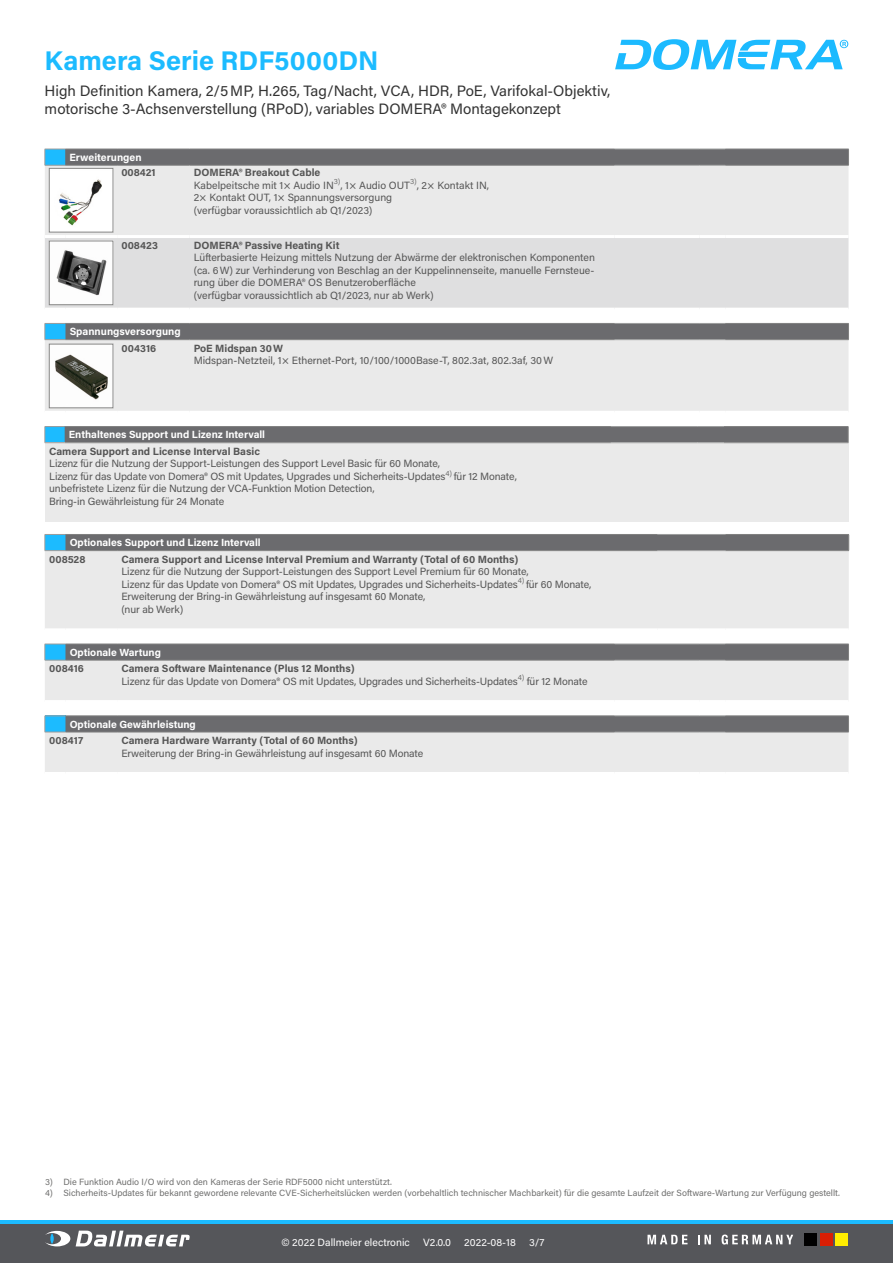
<style>
.page{position:relative;width:893px;height:1263px;background:#fff}
.page>*{position:absolute;margin:0;border:0;box-sizing:border-box;transform-origin:0 0}
.t1{font:700 27px "Acumin Pro";color:#1cbbff}
.t2{font:15px/18px "Acumin Pro";color:#333}
.t3{font:10.5px/12.6px "Acumin Pro";letter-spacing:-.005em;color:#565656}
.t4{font:700 10.5px "Acumin Pro";color:#565656}
.t5{font:10.5px "Acumin Pro";color:#fff}
.t6{font:700 10.5px "Acumin Pro";color:#fff}
.t7{font:700 10.35px "Acumin Pro";color:#fff}
.t8{font:9px "Acumin Pro";color:#6f6f6e}
.s1{font-weight:700}
</style>
<div class="page">
<svg style="left:0;top:1220px;width:893px;height:5px;background:#27a6de"></svg>
<div style="left:0;top:1225px;width:893px;height:38px;background:#55565a"></div>
<svg style="left:76px;top:1230px;width:114px;height:16px"></svg>
<svg style="left:45px;top:1231px;width:25px;height:15px"></svg>
<svg style="left:50px;top:1233px;width:4px;height:11px"></svg>
<div style="left:804px;top:1233px;width:13px;height:13px;background:#000"></div>
<div style="left:820px;top:1233px;width:13px;height:13px;background:#d91e04"></div>
<div style="left:835px;top:1233px;width:13px;height:13px;background:#ffed00"></div>
<svg style="left:647px;top:1235px;width:40px;height:9px"></svg>
<svg style="left:698px;top:1235px;width:13px;height:9px"></svg>
<svg style="left:722px;top:1234px;width:71px;height:10px"></svg>
<svg style="left:615px;top:39px;width:233px;height:31px"></svg>
<div style="left:45px;top:166px;width:803px;height:69px;background:#eaeaea"></div>
<div style="left:45px;top:238px;width:803px;height:70px;background:#dfdfe0"></div>
<svg style="left:45px;top:149px;width:804px;height:17px;background:#6c7074"></svg>
<hr style="left:725px;top:165px;width:124px;height:1px;background:#808080">
<img style="left:51px;top:170px;width:60px;height:60px">
<div style="left:49px;top:168px;width:64px;height:64px;border:1px solid #878786"></div>
<img style="left:51px;top:243px;width:60px;height:60px">
<div style="left:49px;top:241px;width:64px;height:64px;border:1px solid #878786"></div>
<div style="left:45px;top:340px;width:803px;height:71px;background:#eaeaea"></div>
<svg style="left:45px;top:323px;width:804px;height:17px;background:#6c7074"></svg>
<hr style="left:725px;top:339px;width:124px;height:1px;background:#808080">
<img style="left:51px;top:346px;width:60px;height:60px">
<div style="left:49px;top:344px;width:64px;height:64px;border:1px solid #878786"></div>
<div style="left:45px;top:443px;width:803px;height:79px;background:#eaeaea"></div>
<svg style="left:45px;top:426px;width:804px;height:17px;background:#6d7075"></svg>
<hr style="left:724px;top:442px;width:124px;height:1px;background:#808080">
<div style="left:45px;top:551px;width:804px;height:77px;background:#eaeaea"></div>
<svg style="left:45px;top:534px;width:804px;height:17px;background:#6c6f73"></svg>
<hr style="left:725px;top:550px;width:124px;height:1px;background:#808080">
<svg style="left:45px;top:644px;width:804px;height:56px;background:#c4c5c6"></svg>
<hr style="left:725px;top:660px;width:124px;height:1px;background:#808080">
<svg style="left:45px;top:716px;width:804px;height:56px;background:#c4c5c6"></svg>
<hr style="left:725px;top:732px;width:124px;height:1px;background:#808080">
<h1 class="t1" style="left:45px;top:41px;width:335px">Kamera Serie RDF5000DN</h1>
<h2 class="t2" style="left:45px;top:81px;width:567px">High Definition Kamera, 2/5MP, H.265, Tag/Nacht, VCA, HDR, PoE, Varifokal-Objektiv, motorische 3-Achsenverstellung (RPoD), variables DOMERA® Montagekonzept</h2>
<p class="t6" style="left:69px;top:150px;width:74px">Erweiterungen</p>
<p class="t4" style="left:121px;top:165px;width:36px">008421</p>
<p class="t3" style="left:194px;top:165px;width:297px"><span class="s1">DOMERA® Breakout Cable<br></span>Kabelpeitsche mit 1× Audio IN<sup>3)</sup>, 1× Audio OUT<sup>3)</sup>, 2× Kontakt IN, 2× Kontakt OUT, 1× Spannungsversorgung<br>(verfügbar voraussichtlich ab Q1/2023)</p>
<p class="t4" style="left:121px;top:237px;width:38px">008423</p>
<p class="t4" style="left:194px;top:237px;width:147px">DOMERA® Passive Heating Kit</p>
<p class="t3" style="left:194px;top:251px;width:403px">Lüfterbasierte Heizung mittels Nutzung der Abwärme der elektronischen Komponenten (ca. 6W) zur Verhinderung von Beschlag an der Kuppelinnenseite, manuelle Fernsteue&shy;rung über die DOMERA® OS Benutzeroberfläche<br>(verfügbar voraussichtlich ab Q1/2023, nur ab Werk)</p>
<p class="t6" style="left:70px;top:324px;width:112px">Spannungsversorgung</p>
<p class="t4" style="left:121px;top:341px;width:36px">004316</p>
<p class="t4" style="left:194px;top:341px;width:91px">PoE Midspan 30W</p>
<p class="t3" style="left:194px;top:354px;width:361px">Midspan-Netzteil, 1× Ethernet-Port, 10/100/1000Base-T, 802.3at, 802.3af, 30W</p>
<p class="t7" style="left:69px;top:428px;width:198px">Enthaltenes Support und Lizenz Intervall</p>
<p class="t4" style="left:49px;top:444px;width:212px">Camera Support and License Interval Basic</p>
<p class="t3" style="left:49px;top:457px;width:469px">Lizenz für die Nutzung der Support-Leistungen des Support Level Basic für 60 Monate,<br>Lizenz für das Update von Domera® OS mit Updates, Upgrades und Sicherheits-Updates<sup>4)</sup> für 12 Monate, unbefristete Lizenz für die Nutzung der VCA-Funktion Motion Detection,<br>Bring-in Gewährleistung für 24 Monate</p>
<p class="t7" style="left:70px;top:535px;width:193px">Optionales Support und Lizenz Intervall</p>
<p class="t4" style="left:49px;top:551px;width:38px">008528</p>
<p class="t4" style="left:121px;top:551px;width:399px">Camera Support and License Interval Premium and Warranty (Total of 60 Months)</p>
<p class="t3" style="left:121px;top:565px;width:472px">Lizenz für die Nutzung der Support-Leistungen des Support Level Premium für 60 Monate,<br>Lizenz für das Update von Domera® OS mit Updates, Upgrades und Sicherheits-Updates<sup>4)</sup> für 60 Monate, Erweiterung der Bring-in Gewährleistung auf insgesamt 60 Monate,<br>(nur ab Werk)</p>
<p class="t7" style="left:70px;top:645px;width:93px">Optionale Wartung</p>
<p class="t4" style="left:49px;top:661px;width:36px">008416</p>
<p class="t3" style="left:121px;top:662px;width:468px"><span class="s1">Camera Software Maintenance (Plus 12 Months)<br></span>Lizenz für das Update von Domera® OS mit Updates, Upgrades und Sicherheits-Updates<sup>4)</sup> für 12 Monate</p>
<p class="t7" style="left:70px;top:717px;width:128px">Optionale Gewährleistung</p>
<p class="t4" style="left:49px;top:733px;width:36px">008417</p>
<p class="t4" style="left:121px;top:733px;width:238px">Camera Hardware Warranty (Total of 60 Months)</p>
<p class="t3" style="left:121px;top:746px;width:303px">Erweiterung der Bring-in Gewährleistung auf insgesamt 60 Monate</p>
<p class="t8" style="left:45px;top:1176px;width:349px">3) Die Funktion Audio I/O wird von den Kameras der Serie RDF5000 nicht unterstützt.</p>
<p class="t8" style="left:45px;top:1186px;width:796px">4) Sicherheits-Updates für bekannt gewordene relevante CVE-Sicherheitslücken werden (vorbehaltlich technischer Machbarkeit) für die gesamte Laufzeit der Software-Wartung zur Verfügung gestellt.</p>
<p class="t5" style="left:281px;top:1235px;width:130px">© 2022 Dallmeier electronic</p>
<p class="t5" style="left:423px;top:1235px;width:29px">V2.0.0</p>
<p class="t5" style="left:464px;top:1235px;width:53px">2022-08-18</p>
<p class="t5" style="left:529px;top:1235px;width:17px">3/7</p>
</div>
